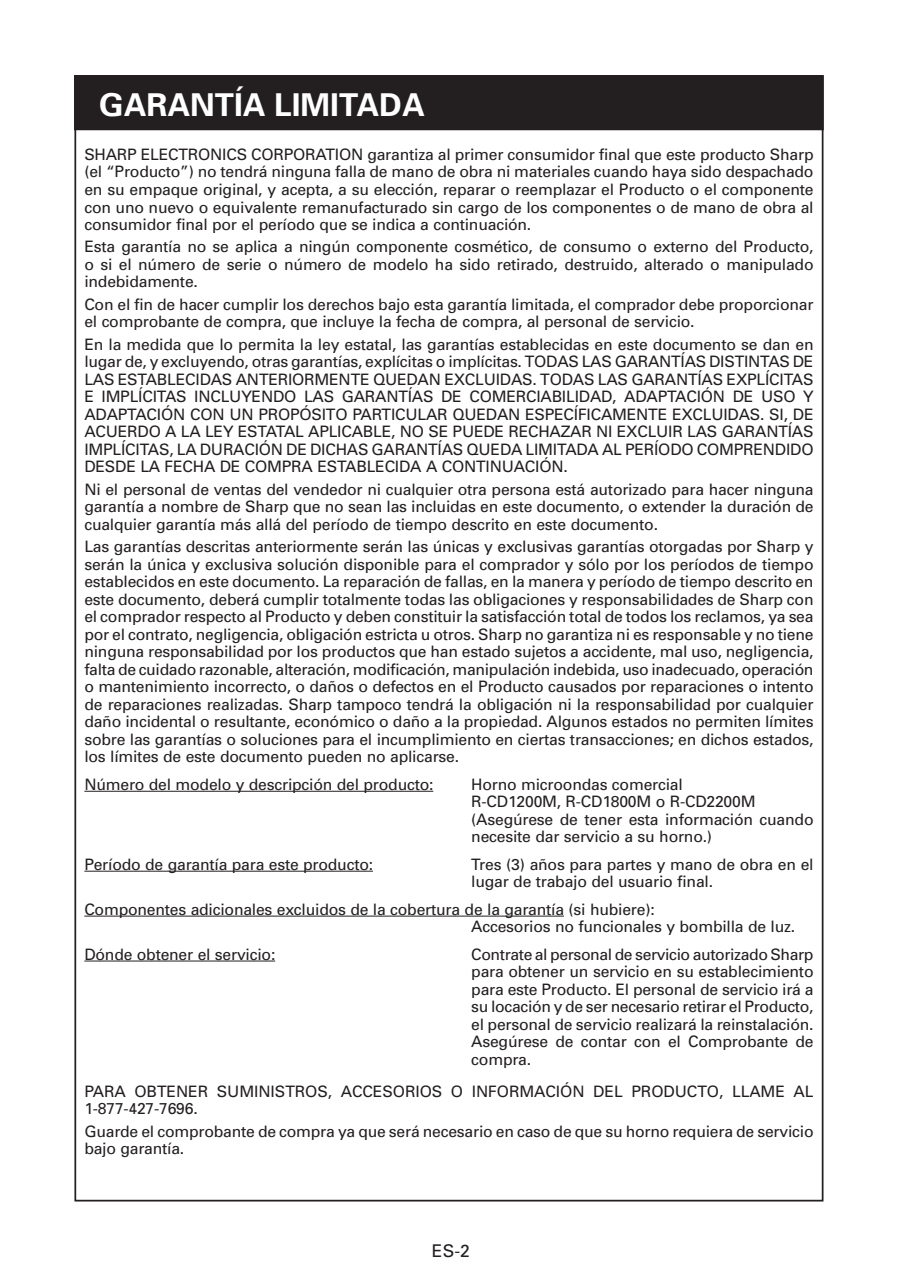
<style>
.page{position:relative;width:898px;height:1277px;background:#fff}
.page>*{position:absolute;margin:0;border:0;box-sizing:border-box;transform-origin:0 0}
.t1{font:700 31.5px "Univers";color:#fff}
.t2{font:17.5px "Univers";color:#231f20}
.t3{font:15.75px/17.5px "Univers";letter-spacing:-.015em;color:#231f20;text-align:justify}
</style>
<div class="page">
<div style="left:75px;top:76px;width:748px;height:54px;background:#231f20"></div>
<div style="left:74px;top:75px;width:750px;height:55px;border:1px solid #231f20"></div>
<hr style="left:84px;top:791px;width:349px;height:1px;background:#231f20">
<hr style="left:84px;top:871px;width:289px;height:1px;background:#231f20">
<hr style="left:84px;top:916px;width:480px;height:1px;background:#231f20">
<hr style="left:84px;top:961px;width:191px;height:1px;background:#231f20">
<h1 class="t1" style="left:99px;top:93px;width:327px">GARANTÍA LIMITADA</h1>
<p class="t3" style="left:84px;top:147px;width:731px">SHARP ELECTRONICS CORPORATION garantiza al primer consumidor final que este producto Sharp (el “Producto”) no tendrá ninguna falla de mano de obra ni materiales cuando haya sido despachado en su empaque original, y acepta, a su elección, reparar o reemplazar el Producto o el componente con uno nuevo o equivalente remanufacturado sin cargo de los componentes o de mano de obra al consumidor final por el período que se indica a continuación.</p>
<p class="t3" style="left:84px;top:240px;width:731px">Esta garantía no se aplica a ningún componente cosmético, de consumo o externo del Producto, o si el número de serie o número de modelo ha sido retirado, destruido, alterado o manipulado indebidamente.</p>
<p class="t3" style="left:84px;top:297px;width:731px">Con el fin de hacer cumplir los derechos bajo esta garantía limitada, el comprador debe proporcionar el comprobante de compra, que incluye la fecha de compra, al personal de servicio.</p>
<p class="t3" style="left:84px;top:337px;width:731px">En la medida que lo permita la ley estatal, las garantías establecidas en este documento se dan en lugar de, y excluyendo, otras garantías, explícitas o implícitas. TODAS LAS GARANTÍAS DISTINTAS DE LAS ESTABLECIDAS ANTERIORMENTE QUEDAN EXCLUIDAS. TODAS LAS GARANTÍAS EXPLÍCITAS E IMPLÍCITAS INCLUYENDO LAS GARANTÍAS DE COMERCIABILIDAD, ADAPTACIÓN DE USO Y ADAPTACIÓN CON UN PROPÓSITO PARTICULAR QUEDAN ESPECÍFICAMENTE EXCLUIDAS. SI, DE ACUERDO A LA LEY ESTATAL APLICABLE, NO SE PUEDE RECHAZAR NI EXCLUIR LAS GARANTÍAS IMPLÍCITAS, LA DURACIÓN DE DICHAS GARANTÍAS QUEDA LIMITADA AL PERÍODO COMPRENDIDO DESDE LA FECHA DE COMPRA ESTABLECIDA A CONTINUACIÓN.</p>
<p class="t3" style="left:84px;top:482px;width:731px">Ni el personal de ventas del vendedor ni cualquier otra persona está autorizado para hacer ninguna garantía a nombre de Sharp que no sean las incluidas en este documento, o extender la duración de cualquier garantía más allá del período de tiempo descrito en este documento.</p>
<p class="t3" style="left:84px;top:539px;width:731px">Las garantías descritas anteriormente serán las únicas y exclusivas garantías otorgadas por Sharp y serán la única y exclusiva solución disponible para el comprador y sólo por los períodos de tiempo establecidos en este documento. La reparación de fallas, en la manera y período de tiempo descrito en este documento, deberá cumplir totalmente todas las obligaciones y responsabilidades de Sharp con el comprador respecto al Producto y deben constituir la satisfacción total de todos los reclamos, ya sea por el contrato, negligencia, obligación estricta u otros. Sharp no garantiza ni es responsable y no tiene ninguna responsabilidad por los productos que han estado sujetos a accidente, mal uso, negligencia, falta de cuidado razonable, alteración, modificación, manipulación indebida, uso inadecuado, operación o mantenimiento incorrecto, o daños o defectos en el Producto causados por reparaciones o intento de reparaciones realizadas. Sharp tampoco tendrá la obligación ni la responsabilidad por cualquier daño incidental o resultante, económico o daño a la propiedad. Algunos estados no permiten límites sobre las garantías o soluciones para el incumplimiento en ciertas transacciones; en dichos estados, los límites de este documento pueden no aplicarse.</p>
<p class="t3" style="left:84px;top:777px;width:351px">Número del modelo y descripción del producto:</p>
<p class="t3" style="left:471px;top:777px;width:344px;text-align:left">Horno microondas comercial<br>R-CD1200M, R-CD1800M o R-CD2200M (Asegúrese de tener esta información cuando necesite dar servicio a su horno.)</p>
<p class="t3" style="left:84px;top:857px;width:290px">Período de garantía para este producto:</p>
<p class="t3" style="left:471px;top:857px;width:344px">Tres (3) años para partes y mano de obra en el lugar de trabajo del usuario final.</p>
<p class="t3" style="left:471px;top:902px;width:326px;text-indent:-387px">Componentes adicionales excluidos de la cobertura de la garantía (si hubiere):<br>Accesorios no funcionales y bombilla de luz.</p>
<p class="t3" style="left:84px;top:947px;width:193px">Dónde obtener el servicio:</p>
<p class="t3" style="left:471px;top:947px;width:344px">Contrate al personal de servicio autorizado Sharp para obtener un servicio en su establecimiento para este Producto. El personal de servicio irá a su locación y de ser necesario retirar el Producto, el personal de servicio realizará la reinstalación.<br>Asegúrese de contar con el Comprobante de compra.</p>
<p class="t3" style="left:84px;top:1084px;width:731px">PARA OBTENER SUMINISTROS, ACCESORIOS O INFORMACIÓN DEL PRODUCTO, LLAME AL<br>1-877-427-7696.</p>
<p class="t3" style="left:84px;top:1124px;width:731px">Guarde el comprobante de compra ya que será necesario en caso de que su horno requiera de servicio bajo garantía.</p>
<p class="t2" style="left:432px;top:1244px;width:39px">ES-2</p>
</div>
